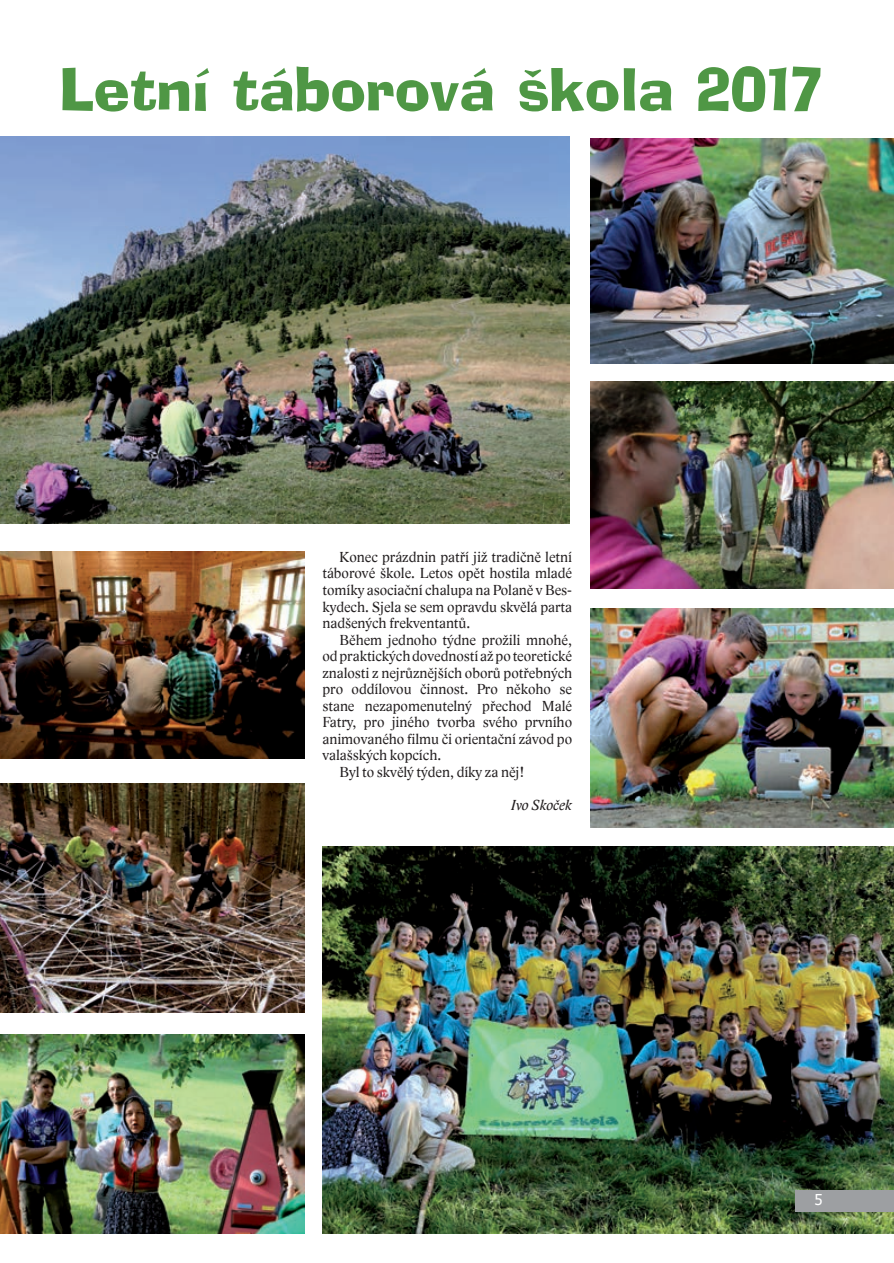
<style>
.page{position:relative;width:894px;height:1263px;background:#fff}
.page>*{position:absolute;margin:0;border:0;box-sizing:border-box;transform-origin:0 0}
.t1{font:57.45px "Adelaide";color:#4f9745}
.t2{font:15px/16.5px "Lido STFCE";color:#231f20;text-align:justify}
.t3{font:italic 15px "Lido STFCE";color:#231f20}
.t4{font:15px "Tahoma";color:#fff}
</style>
<div class="page">
<img style="left:1px;top:783px;width:303px;height:229px">
<img style="left:1px;top:1034px;width:303px;height:200px">
<img style="left:590px;top:609px;width:304px;height:218px">
<img style="left:1px;top:137px;width:569px;height:386px">
<img style="left:1px;top:551px;width:303px;height:207px">
<img style="left:590px;top:139px;width:304px;height:225px">
<img style="left:322px;top:846px;width:572px;height:388px">
<img style="left:590px;top:381px;width:304px;height:207px">
<div style="left:795px;top:1190px;width:99px;height:22px;background:#9d9fa2"></div>
<h1 class="t1" style="left:60px;top:54px;width:763px">Letní táborová škola 2017</h1>
<p class="t2" style="left:322px;top:549px;width:251px;text-indent:17px">Konec prázdnin patří již tradičně letní táborové škole. Letos opět hostila mladé tomíky asociační chalupa na Polaně v Bes&shy;kydech. Sjela se sem opravdu skvělá parta nadšených frekventantů.</p>
<p class="t2" style="left:339px;top:631px;width:234px">Během jednoho týdne prožili mnohé,</p>
<p class="t2" style="left:322px;top:648px;width:251px">od praktických dovedností až po teoretické</p>
<p class="t2" style="left:322px;top:664px;width:251px">znalosti z nejrůznějších oborů potřebných</p>
<p class="t2" style="left:322px;top:681px;width:251px">pro oddílovou činnost. Pro někoho se</p>
<p class="t2" style="left:322px;top:697px;width:251px">stane nezapomenutelný přechod Malé</p>
<p class="t2" style="left:322px;top:714px;width:251px">Fatry, pro jiného tvorba svého prvního</p>
<p class="t2" style="left:322px;top:730px;width:251px">animovaného filmu či orientační závod po</p>
<p class="t2" style="left:322px;top:747px;width:120px">valašských kopcích.</p>
<p class="t2" style="left:339px;top:763px;width:186px">Byl to skvělý týden, díky za něj!</p>
<p class="t3" style="left:511px;top:795px;width:62px">Ivo Skoček</p>
<p class="t4" style="left:814px;top:1190px;width:10px">5</p>
</div>
